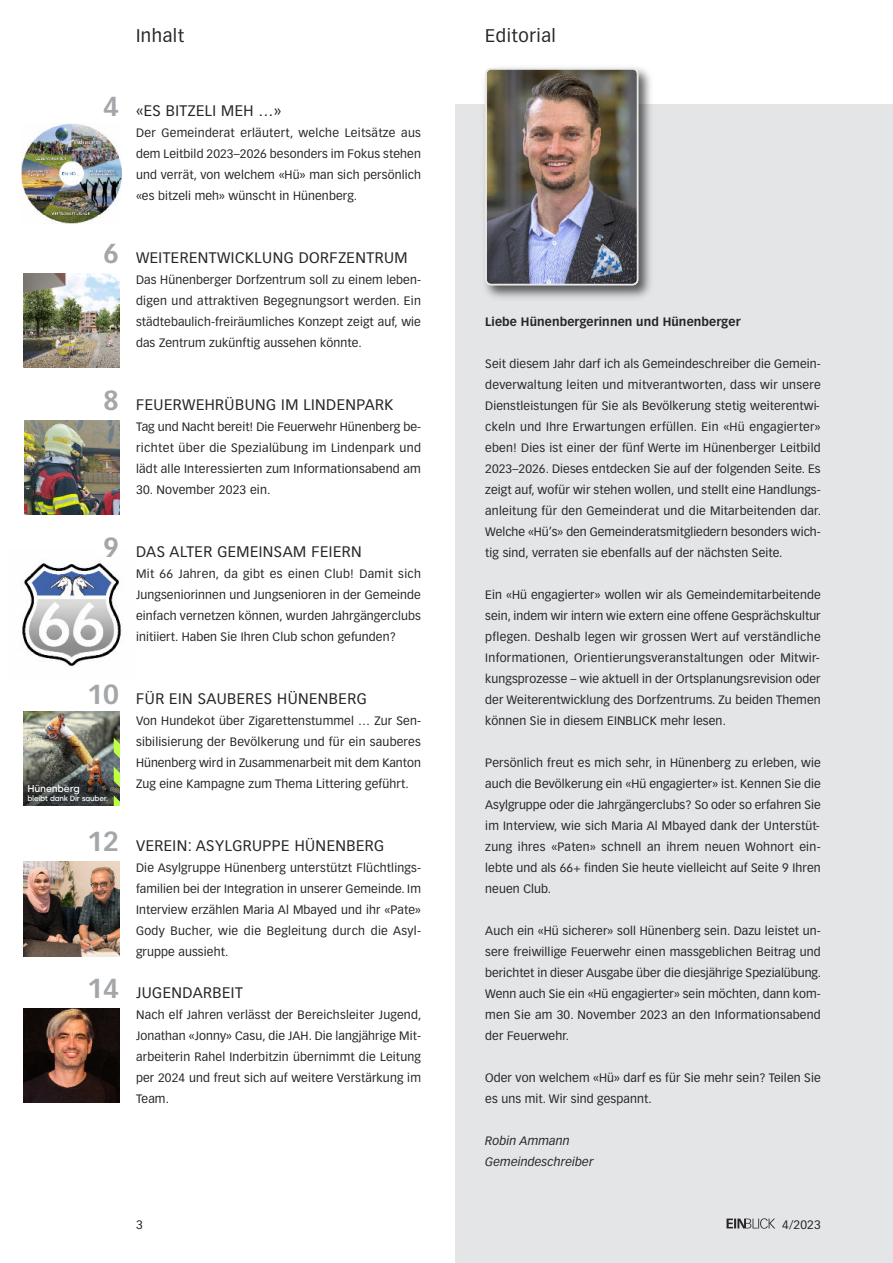
<style>
.page{position:relative;width:893px;height:1263px;background:#fff}
.page>*{position:absolute;margin:0;border:0;box-sizing:border-box;transform-origin:0 0}
.t1{font:700 27px "Vectora LH";color:#a4a7aa}
.t2{font:18px "Vectora LH";letter-spacing:.03em;color:#272526}
.t3{font:15px "Vectora LH";letter-spacing:.03em;color:#272526}
.t4{font:12px/21px "Vectora LH";letter-spacing:.01em;color:#272526;text-align:justify}
.t5{font:700 12px "Vectora LH";letter-spacing:.01em;color:#272526}
.t6{font:italic 12px/21px "Vectora LH";letter-spacing:.01em;color:#272526}
.t7{font:500 9.9px "Silka";letter-spacing:-.02em;color:#fefefe}
.t8{font:500 7.65px "Silka";letter-spacing:-.03em;color:#fefefe}
</style>
<div class="page">
<img style="left:22px;top:123px;width:99px;height:101px">
<img style="left:22px;top:563px;width:100px;height:104px">
<div style="left:455px;top:104px;width:438px;height:1159px;background:#e4e5e7"></div>
<svg style="left:726px;top:1218px;width:49px;height:11px"></svg>
<img style="left:24px;top:420px;width:95px;height:95px">
<img style="left:24px;top:273px;width:95px;height:95px">
<img style="left:24px;top:861px;width:95px;height:95px">
<img style="left:24px;top:711px;width:95px;height:95px">
<svg style="left:114px;top:732px;width:5px;height:74px"></svg>
<img style="left:24px;top:1008px;width:95px;height:95px">
<img style="left:484px;top:67px;width:167px;height:231px">
<img style="left:485px;top:68px;width:153px;height:217px">
<h2 class="t2" style="left:136px;top:28px;width:50px">Inhalt</h2>
<h1 class="t1" style="left:103px;top:95px;width:17px">4</h1>
<h1 class="t1" style="left:103px;top:242px;width:17px">6</h1>
<h1 class="t1" style="left:103px;top:389px;width:17px">8</h1>
<h1 class="t1" style="left:103px;top:536px;width:17px">9</h1>
<h1 class="t1" style="left:87px;top:683px;width:33px">10</h1>
<p class="t7" style="left:27px;top:784px;width:54px">Hünenberg</p>
<p class="t8" style="left:27px;top:795px;width:82px">bleibt dank Dir sauber.</p>
<h1 class="t1" style="left:87px;top:830px;width:33px">12</h1>
<h1 class="t1" style="left:87px;top:977px;width:33px">14</h1>
<p class="t3" style="left:136px;top:104px;width:147px">«ES BITZELI MEH …»</p>
<p class="t4" style="left:136px;top:122px;width:286px">Der Gemeinderat erläutert, welche Leitsätze aus dem Leitbild 2023–2026 besonders im Fokus stehen und verrät, von welchem «Hü» man sich persönlich «es bitzeli meh» wünscht in Hünenberg.</p>
<p class="t3" style="left:136px;top:251px;width:273px">WEITERENTWICKLUNG DORFZENTRUM</p>
<p class="t4" style="left:136px;top:269px;width:287px">Das Hünenberger Dorfzentrum soll zu einem leben&shy;digen und attraktiven Begegnungsort werden. Ein städtebaulich-freiräumliches Konzept zeigt auf, wie das Zentrum zukünftig aussehen könnte.</p>
<p class="t3" style="left:136px;top:398px;width:259px">FEUERWEHRÜBUNG IM LINDENPARK</p>
<p class="t4" style="left:136px;top:416px;width:287px">Tag und Nacht bereit! Die Feuerwehr Hünenberg be&shy;richtet über die Spezialübung im Lindenpark und lädt alle Interessierten zum Informationsabend am</p>
<p class="t4" style="left:136px;top:479px;width:136px">30. November 2023 ein.</p>
<p class="t3" style="left:136px;top:545px;width:227px">DAS ALTER GEMEINSAM FEIERN</p>
<p class="t4" style="left:136px;top:563px;width:286px">Mit 66 Jahren, da gibt es einen Club! Damit sich Jungseniorinnen und Jungsenioren in der Gemeinde einfach vernetzen können, wurden Jahrgängerclubs initiiert. Haben Sie Ihren Club schon gefunden?</p>
<p class="t3" style="left:136px;top:692px;width:232px">FÜR EIN SAUBERES HÜNENBERG</p>
<p class="t4" style="left:136px;top:710px;width:287px">Von Hundekot über Zigarettenstummel … Zur Sen&shy;sibilisierung der Bevölkerung und für ein sauberes Hünenberg wird in Zusammenarbeit mit dem Kanton Zug eine Kampagne zum Thema Littering geführt.</p>
<p class="t3" style="left:136px;top:839px;width:250px">VEREIN: ASYLGRUPPE HÜNENBERG</p>
<p class="t4" style="left:136px;top:857px;width:287px">Die Asylgruppe Hünenberg unterstützt Flüchtlings&shy;familien bei der Integration in unserer Gemeinde. Im Interview erzählen Maria Al Mbayed und ihr «Pate» Gody Bucher, wie die Begleitung durch die Asyl&shy;gruppe aussieht.</p>
<p class="t3" style="left:136px;top:986px;width:108px">JUGENDARBEIT</p>
<p class="t4" style="left:136px;top:1004px;width:287px">Nach elf Jahren verlässt der Bereichsleiter Jugend, Jonathan «Jonny» Casu, die JAH. Die langjährige Mit&shy;arbeiterin Rahel Inderbitzin übernimmt die Leitung per 2024 und freut sich auf weitere Verstärkung im Team.</p>
<p class="t4" style="left:136px;top:1214px;width:8px">3</p>
<h2 class="t2" style="left:485px;top:28px;width:72px">Editorial</h2>
<p class="t5" style="left:485px;top:316px;width:257px">Liebe Hünenbergerinnen und Hünenberger</p>
<p class="t4" style="left:485px;top:353px;width:337px">Seit diesem Jahr darf ich als Gemeindeschreiber die Gemein&shy;deverwaltung leiten und mitverantworten, dass wir unsere Dienstleistungen für Sie als Bevölkerung stetig weiterentwi&shy;ckeln und Ihre Erwartungen erfüllen. Ein «Hü engagierter» eben! Dies ist einer der fünf Werte im Hünenberger Leitbild 2023–2026. Dieses entdecken Sie auf der folgenden Seite. Es zeigt auf, wofür wir stehen wollen, und stellt eine Handlungs&shy;anleitung für den Gemeinderat und die Mitarbeitenden dar.<br>Welche «Hü’s» den Gemeinderatsmitgliedern besonders wich&shy;tig sind, verraten sie ebenfalls auf der nächsten Seite.</p>
<p class="t4" style="left:485px;top:584px;width:337px">Ein «Hü engagierter» wollen wir als Gemeindemitarbeitende sein, indem wir intern wie extern eine offene Gesprächskultur pflegen. Deshalb legen wir grossen Wert auf verständliche Informationen, Orientierungsveranstaltungen oder Mitwir&shy;kungsprozesse – wie aktuell in der Ortsplanungsrevision oder der Weiterentwicklung des Dorfzentrums. Zu beiden Themen können Sie in diesem EINBLICK mehr lesen.</p>
<p class="t4" style="left:485px;top:752px;width:337px">Persönlich freut es mich sehr, in Hünenberg zu erleben, wie auch die Bevölkerung ein «Hü engagierter» ist. Kennen Sie die Asylgruppe oder die Jahrgängerclubs? So oder so erfahren Sie im Interview, wie sich Maria Al Mbayed dank der Unterstüt&shy;zung ihres «Paten» schnell an ihrem neuen Wohnort ein&shy;lebte und als 66+ finden Sie heute vielleicht auf Seite 9 Ihren neuen Club.</p>
<p class="t4" style="left:485px;top:920px;width:337px">Auch ein «Hü sicherer» soll Hünenberg sein. Dazu leistet un&shy;sere freiwillige Feuerwehr einen massgeblichen Beitrag und berichtet in dieser Ausgabe über die diesjährige Spezialübung.<br>Wenn auch Sie ein «Hü engagierter» sein möchten, dann kom&shy;men Sie am 30. November 2023 an den Informationsabend der Feuerwehr.</p>
<p class="t4" style="left:485px;top:1067px;width:337px">Oder von welchem «Hü» darf es für Sie mehr sein? Teilen Sie es uns mit. Wir sind gespannt.</p>
<p class="t6" style="left:485px;top:1130px;width:110px">Robin Ammann<br>Gemeindeschreiber</p>
<p class="t4" style="left:782px;top:1214px;width:40px">4/2023</p>
</div>
